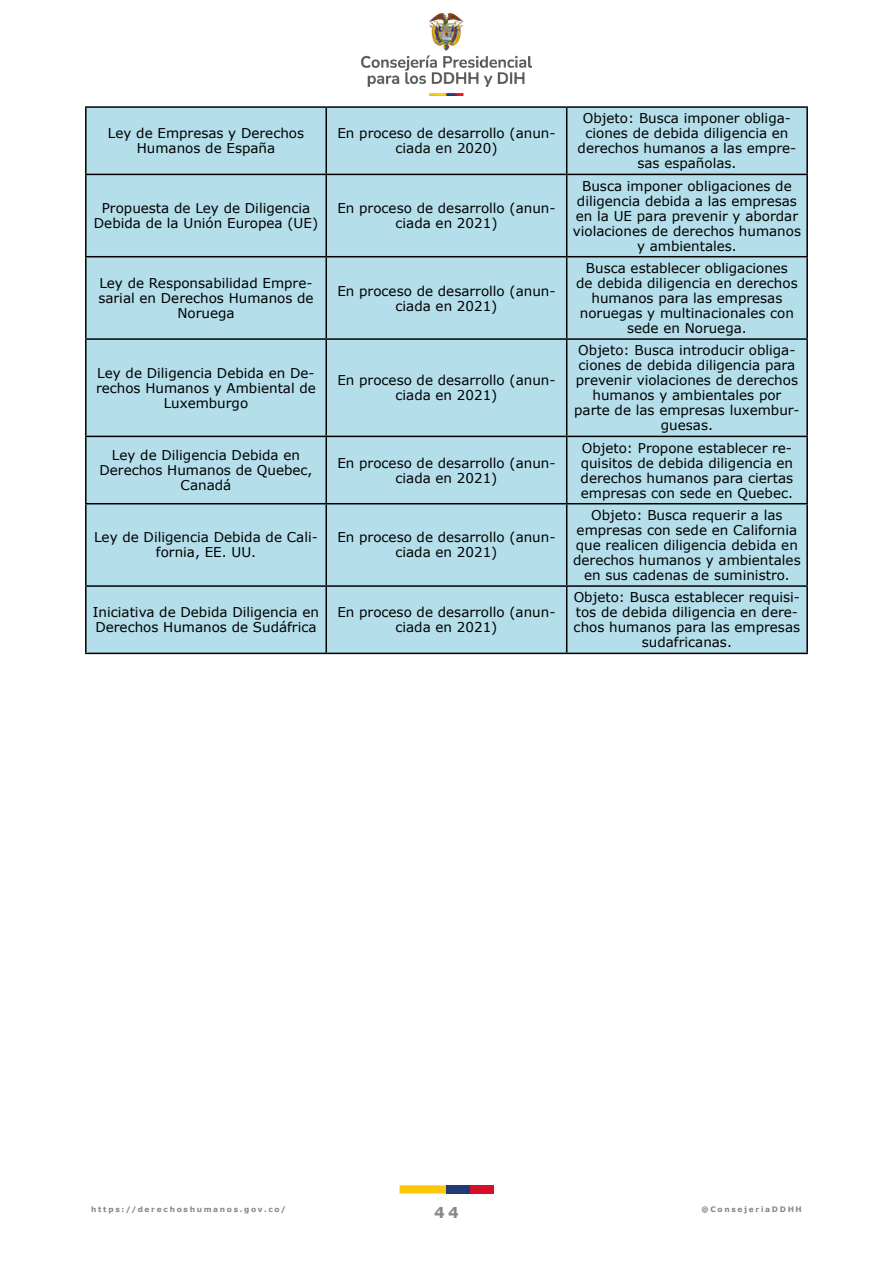
<style>
.page{position:relative;width:893px;height:1263px;background:#fff}
.page>*{position:absolute;margin:0;border:0;box-sizing:border-box;transform-origin:0 0}
.t1{font:700 15px "Verdana";color:#878787}
.t2{font:13.5px/15px "Verdana";color:#000;text-align:center}
.t3{font:700 7.5px "Verdana";letter-spacing:.22em;color:#878787}
</style>
<div class="page">
<img style="left:361px;top:14px;width:170px;height:81px">
<div style="left:400px;top:1185px;width:46px;height:8px;background:#fdc608"></div>
<div style="left:446px;top:1185px;width:24px;height:8px;background:#203a78"></div>
<div style="left:470px;top:1185px;width:23px;height:8px;background:#d60f29"></div>
<div style="left:87px;top:108px;width:719px;height:545px;background:#b3deea"></div>
<hr style="left:85px;top:106px;width:241px;height:2px;background:#000">
<hr style="left:85px;top:108px;width:2px;height:66px;background:#000">
<hr style="left:326px;top:106px;width:241px;height:2px;background:#000">
<hr style="left:325px;top:108px;width:2px;height:66px;background:#000">
<hr style="left:567px;top:106px;width:241px;height:2px;background:#000">
<hr style="left:566px;top:108px;width:1px;height:66px;background:#000">
<hr style="left:806px;top:108px;width:2px;height:66px;background:#000">
<hr style="left:85px;top:174px;width:241px;height:1px;background:#000">
<hr style="left:85px;top:175px;width:2px;height:81px;background:#000">
<hr style="left:326px;top:174px;width:241px;height:1px;background:#000">
<hr style="left:325px;top:175px;width:2px;height:81px;background:#000">
<hr style="left:567px;top:174px;width:241px;height:1px;background:#000">
<hr style="left:566px;top:175px;width:1px;height:81px;background:#000">
<hr style="left:806px;top:175px;width:2px;height:81px;background:#000">
<hr style="left:85px;top:256px;width:241px;height:1px;background:#000">
<hr style="left:85px;top:257px;width:2px;height:81px;background:#000">
<hr style="left:326px;top:256px;width:241px;height:1px;background:#000">
<hr style="left:325px;top:257px;width:2px;height:81px;background:#000">
<hr style="left:567px;top:256px;width:241px;height:1px;background:#000">
<hr style="left:566px;top:257px;width:1px;height:81px;background:#000">
<hr style="left:806px;top:257px;width:2px;height:81px;background:#000">
<hr style="left:85px;top:338px;width:241px;height:2px;background:#000">
<hr style="left:85px;top:340px;width:2px;height:96px;background:#000">
<hr style="left:326px;top:338px;width:241px;height:2px;background:#000">
<hr style="left:325px;top:340px;width:2px;height:96px;background:#000">
<hr style="left:567px;top:338px;width:241px;height:2px;background:#000">
<hr style="left:566px;top:340px;width:1px;height:96px;background:#000">
<hr style="left:806px;top:340px;width:2px;height:96px;background:#000">
<hr style="left:85px;top:436px;width:241px;height:1px;background:#000">
<hr style="left:85px;top:437px;width:2px;height:66px;background:#000">
<hr style="left:326px;top:436px;width:241px;height:1px;background:#000">
<hr style="left:325px;top:437px;width:2px;height:66px;background:#000">
<hr style="left:567px;top:436px;width:241px;height:1px;background:#000">
<hr style="left:566px;top:437px;width:1px;height:66px;background:#000">
<hr style="left:806px;top:437px;width:2px;height:66px;background:#000">
<hr style="left:85px;top:503px;width:241px;height:1px;background:#000">
<hr style="left:85px;top:504px;width:2px;height:81px;background:#000">
<hr style="left:326px;top:503px;width:241px;height:1px;background:#000">
<hr style="left:325px;top:504px;width:2px;height:81px;background:#000">
<hr style="left:567px;top:503px;width:241px;height:1px;background:#000">
<hr style="left:566px;top:504px;width:1px;height:81px;background:#000">
<hr style="left:806px;top:504px;width:2px;height:81px;background:#000">
<hr style="left:85px;top:585px;width:241px;height:2px;background:#000">
<hr style="left:85px;top:587px;width:2px;height:66px;background:#000">
<hr style="left:326px;top:585px;width:241px;height:2px;background:#000">
<hr style="left:325px;top:587px;width:2px;height:66px;background:#000">
<hr style="left:567px;top:585px;width:241px;height:2px;background:#000">
<hr style="left:566px;top:587px;width:1px;height:66px;background:#000">
<hr style="left:806px;top:587px;width:2px;height:66px;background:#000">
<hr style="left:85px;top:653px;width:241px;height:1px;background:#000">
<hr style="left:326px;top:653px;width:241px;height:1px;background:#000">
<hr style="left:567px;top:653px;width:241px;height:1px;background:#000">
<p class="t2" style="left:108px;top:126px;width:198px">Ley de Empresas y Derechos<br>Humanos de España</p>
<p class="t2" style="left:337px;top:126px;width:220px">En proceso de desarrollo (anun&shy;ciada en 2020)</p>
<p class="t2" style="left:94px;top:201px;width:226px">Propuesta de Ley de Diligencia<br>Debida de la Unión Europea (UE)</p>
<p class="t2" style="left:337px;top:201px;width:220px">En proceso de desarrollo (anun&shy;ciada en 2021)</p>
<p class="t2" style="left:98px;top:276px;width:217px">Ley de Responsabilidad Empre&shy;sarial en Derechos Humanos de<br>Noruega</p>
<p class="t2" style="left:337px;top:283px;width:220px">En proceso de desarrollo (anun&shy;ciada en 2021)</p>
<p class="t2" style="left:96px;top:366px;width:221px">Ley de Diligencia Debida en De&shy;rechos Humanos y Ambiental de<br>Luxemburgo</p>
<p class="t2" style="left:337px;top:373px;width:220px">En proceso de desarrollo (anun&shy;ciada en 2021)</p>
<p class="t2" style="left:99px;top:448px;width:215px">Ley de Diligencia Debida en<br>Derechos Humanos de Quebec,<br>Canadá</p>
<p class="t2" style="left:337px;top:455px;width:220px">En proceso de desarrollo (anun&shy;ciada en 2021)</p>
<p class="t2" style="left:94px;top:530px;width:225px">Ley de Diligencia Debida de Cali&shy;fornia, EE. UU.</p>
<p class="t2" style="left:337px;top:530px;width:220px">En proceso de desarrollo (anun&shy;ciada en 2021)</p>
<p class="t2" style="left:93px;top:605px;width:228px;text-align:left">Iniciativa de Debida Diligencia en<br>Derechos Humanos de Sudáfrica</p>
<p class="t2" style="left:337px;top:605px;width:220px">En proceso de desarrollo (anun&shy;ciada en 2021)</p>
<p class="t2" style="left:578px;top:111px;width:220px">Objeto: Busca imponer obliga&shy;ciones de debida diligencia en derechos humanos a las empre&shy;sas españolas.</p>
<p class="t2" style="left:573px;top:178px;width:230px">Busca imponer obligaciones de diligencia debida a las empresas en la UE para prevenir y abordar violaciones de derechos humanos y ambientales.</p>
<p class="t2" style="left:576px;top:261px;width:223px">Busca establecer obligaciones de debida diligencia en derechos humanos para las empresas noruegas y multinacionales con sede en Noruega.</p>
<p class="t2" style="left:574px;top:343px;width:227px">Objeto: Busca introducir obliga&shy;ciones de debida diligencia para prevenir violaciones de derechos humanos y ambientales por parte de las empresas luxembur&shy;guesas.</p>
<p class="t2" style="left:581px;top:440px;width:214px;text-align:justify">Objeto: Propone establecer re&shy;quisitos de debida diligencia en derechos humanos para ciertas empresas con sede en Quebec.</p>
<p class="t2" style="left:573px;top:508px;width:229px">Objeto: Busca requerir a las empresas con sede en California que realicen diligencia debida en derechos humanos y ambientales en sus cadenas de suministro.</p>
<p class="t2" style="left:574px;top:590px;width:228px">Objeto: Busca establecer requisi&shy;tos de debida diligencia en dere&shy;chos humanos para las empresas sudafricanas.</p>
<p class="t3" style="left:91px;top:1204px;width:197px">https://derechoshumanos.gov.co/</p>
<p class="t1" style="left:434px;top:1202px;width:26px">44</p>
<p class="t3" style="left:701px;top:1204px;width:102px">@ConsejeriaDDHH</p>
</div>
